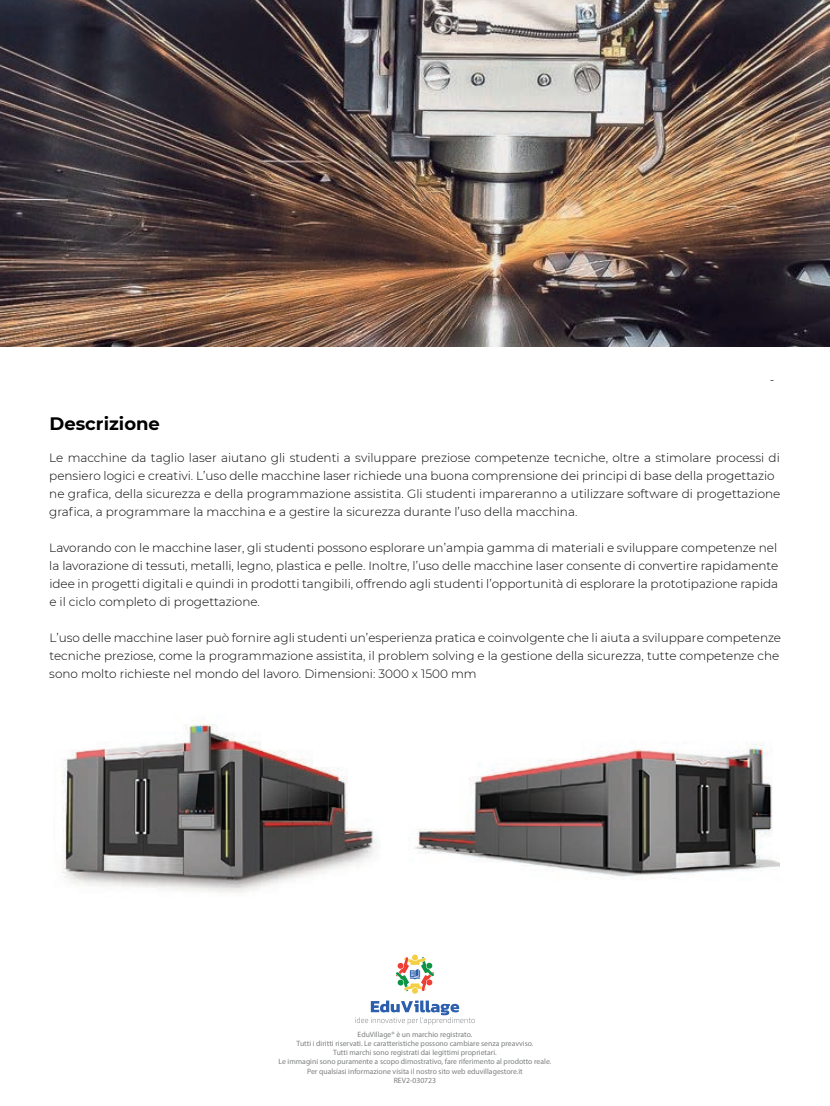
<style>
.page{position:relative;width:830px;height:1106px;background:#fff}
.page>*{position:absolute;margin:0;border:0;box-sizing:border-box;transform-origin:0 0}
.t1{font:700 18px "Montserrat";color:#000001}
.t2{font:300 12px/18px "Montserrat";color:#000001}
.t3{font:7.65px/9.3px "Myriad Pro";color:#7c7f80;text-align:center}
</style>
<div class="page">
<img style="left:62px;top:718px;width:315px;height:174px">
<img style="left:408px;top:742px;width:370px;height:138px">
<img style="left:0;top:0;width:829px;height:347px">
<svg style="left:396px;top:954px;width:38px;height:39px"></svg>
<svg style="left:355px;top:1000px;width:119px;height:24px"></svg>
<h1 class="t1" style="left:49px;top:411px;width:112px">Descrizione</h1>
<p class="t2" style="left:769px;top:370px;width:6px">-</p>
<p class="t2" style="left:49px;top:448px;width:732px">Le macchine da taglio laser aiutano gli studenti a sviluppare preziose competenze tecniche, oltre a stimolare processi di pensiero logici e creativi. L’uso delle macchine laser richiede una buona comprensione dei principi di base della progettazio ne grafica, della sicurezza e della programmazione assistita. Gli studenti impareranno a utilizzare software di progettazione grafica, a programmare la macchina e a gestire la sicurezza durante l’uso della macchina.</p>
<p class="t2" style="left:49px;top:538px;width:729px">Lavorando con le macchine laser, gli studenti possono esplorare un’ampia gamma di materiali e sviluppare competenze nel</p>
<p class="t2" style="left:49px;top:556px;width:730px;text-align:justify">la lavorazione di tessuti, metalli, legno, plastica e pelle. Inoltre, l’uso delle macchine laser consente di convertire rapidamente idee in progetti digitali e quindi in prodotti tangibili, offrendo agli studenti l’opportunità di esplorare la prototipazione rapida e il ciclo completo di progettazione.</p>
<p class="t2" style="left:49px;top:628px;width:733px">L’uso delle macchine laser può fornire agli studenti un’esperienza pratica e coinvolgente che li aiuta a sviluppare competenze tecniche preziose, come la programmazione assistita, il problem solving e la gestione della sicurezza, tutte competenze che sono molto richieste nel mondo del lavoro. Dimensioni: 3000 x 1500 mm</p>
<p class="t3" style="left:278px;top:1029px;width:274px">EduVillage® è un marchio registrato.<br>Tutti i diritti riservati. Le caratteristiche possono cambiare senza preavviso.<br>Tutti marchi sono registrati dai legittimi proprietari.<br>Le immagini sono puramente a scopo dimostrativo, fare riferimento al prodotto reale.<br>Per qualsiasi informazione visita il nostro sito web eduvillagestore.it<br>REV2-030723</p>
</div>
